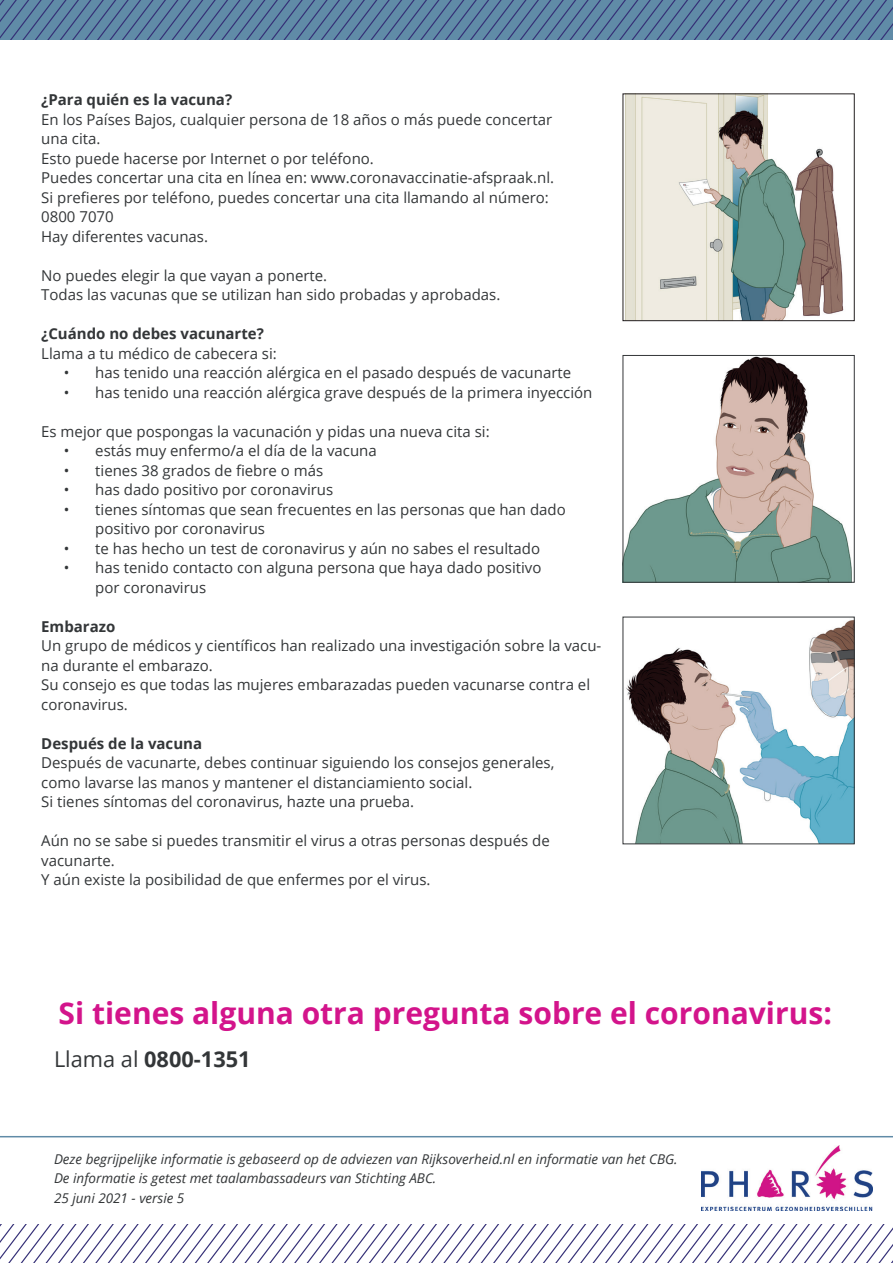
<style>
.page{position:relative;width:893px;height:1263px;background:#fff}
.page>*{position:absolute;margin:0;border:0;box-sizing:border-box;transform-origin:0 0}
.t1{font:700 30px "Open Sans";color:#d3148b}
.t2{font:700 21.75px "Open Sans";color:#333638}
.t3{font:15px/19.5px "Open Sans";color:#333638}
.t4{font:700 15px "Open Sans";color:#333638}
.t5{font:italic 13.5px/19.5px "Open Sans";color:#333638}
.s1{font-weight:400}
</style>
<div class="page">
<svg style="left:0;top:1225px;width:893px;height:38px"></svg>
<hr style="left:0;top:1136px;width:893px;height:1px;background:#608ba7">
<svg style="left:0;top:0;width:893px;height:40px"></svg>
<img style="left:625px;top:95px;width:219px;height:224px">
<div style="left:623px;top:93px;width:232px;height:228px;border:1px solid #231f20"></div>
<img style="left:625px;top:357px;width:227px;height:224px">
<div style="left:623px;top:355px;width:232px;height:228px;border:1px solid #333638"></div>
<img style="left:626px;top:620px;width:227px;height:222px">
<div style="left:623px;top:617px;width:232px;height:227px;border:1px solid #333638"></div>
<img style="left:701px;top:1146px;width:171px;height:64px">
<p class="t4" style="left:41px;top:89px;width:192px">¿Para quién es la vacuna?</p>
<p class="t3" style="left:41px;top:109px;width:514px">En los Países Bajos, cualquier persona de 18 años o más puede concertar una cita.<br>Esto puede hacerse por Internet o por teléfono.<br>Puedes concertar una cita en línea en: www.coronavaccinatie-afspraak.nl.<br>Si prefieres por teléfono, puedes concertar una cita llamando al número:<br>0800 7070<br>Hay diferentes vacunas.</p>
<p class="t3" style="left:41px;top:265px;width:461px">No puedes elegir la que vayan a ponerte.<br>Todas las vacunas que se utilizan han sido probadas y aprobadas.</p>
<p class="t4" style="left:41px;top:323px;width:224px">¿Cuándo no debes vacunarte?</p>
<p class="t3" style="left:41px;top:343px;width:237px">Llama a tu médico de cabecera si:</p>
<p class="t3" style="left:64px;top:362px;width:509px">• has tenido una reacción alérgica en el pasado después de vacunarte</p>
<p class="t3" style="left:64px;top:382px;width:530px">• has tenido una reacción alérgica grave después de la primera inyección</p>
<p class="t3" style="left:41px;top:421px;width:450px">Es mejor que pospongas la vacunación y pidas una nueva cita si:</p>
<p class="t3" style="left:64px;top:440px;width:315px">• estás muy enfermo/a el día de la vacuna</p>
<p class="t3" style="left:64px;top:460px;width:261px">• tienes 38 grados de fiebre o más</p>
<p class="t3" style="left:64px;top:479px;width:271px">• has dado positivo por coronavirus</p>
<p class="t3" style="left:95px;top:499px;width:472px;text-indent:-32px">• tienes síntomas que sean frecuentes en las personas que han dado positivo por coronavirus</p>
<p class="t3" style="left:64px;top:538px;width:478px">• te has hecho un test de coronavirus y aún no sabes el resultado</p>
<p class="t3" style="left:95px;top:557px;width:448px;text-indent:-32px">• has tenido contacto con alguna persona que haya dado positivo por coronavirus</p>
<p class="t4" style="left:41px;top:615px;width:76px">Embarazo</p>
<p class="t3" style="left:41px;top:635px;width:562px">Un grupo de médicos y científicos han realizado una investigación sobre la vacu&shy;na durante el embarazo.<br>Su consejo es que todas las mujeres embarazadas pueden vacunarse contra el coronavirus.</p>
<p class="t4" style="left:41px;top:732px;width:162px">Después de la vacuna</p>
<p class="t3" style="left:41px;top:752px;width:515px">Después de vacunarte, debes continuar siguiendo los consejos generales, como lavarse las manos y mantener el distanciamiento social.<br>Si tienes síntomas del coronavirus, hazte una prueba.</p>
<p class="t3" style="left:41px;top:830px;width:510px">Aún no se sabe si puedes transmitir el virus a otras personas después de vacunarte.<br>Y aún existe la posibilidad de que enfermes por el virus.</p>
<h1 class="t1" style="left:59px;top:992px;width:775px">Si tienes alguna otra pregunta sobre el coronavirus:</h1>
<h2 class="t2" style="left:54px;top:1043px;width:198px"><span class="s1">Llama al</span> 0800-1351</h2>
<p class="t5" style="left:54px;top:1149px;width:625px">Deze begrijpelijke informatie is gebaseerd op de adviezen van Rijksoverheid.nl en informatie van het CBG.<br>De informatie is getest met taalambassadeurs van Stichting ABC.<br>25 juni 2021 - versie 5</p>
</div>
